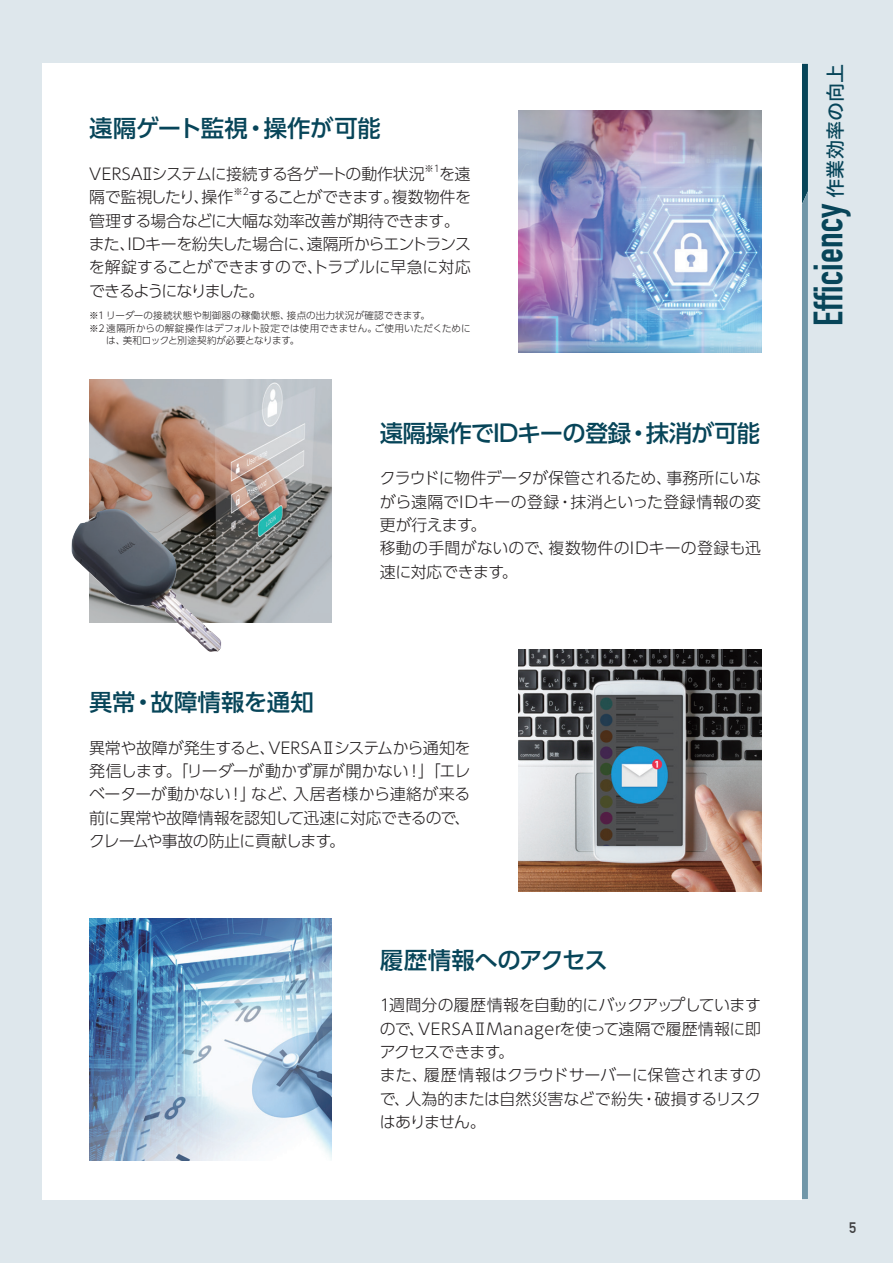
<style>
.page{position:relative;width:893px;height:1263px;background:#dee7ec}
.page>*{position:absolute;margin:0;border:0;box-sizing:border-box;transform-origin:0 0}
.t1{font:700 40.35px "DIN Condensed";color:#074559}
.t2{font:500 23.4px "UD Shin Go Pro";letter-spacing:-.02em;color:#074559}
.t3{font:500 23.4px "UD Shin Go Pro";letter-spacing:.005em;color:#074559}
.t4{font:300 15.9px/23.4px "UD Shin Go Pro";letter-spacing:-.02em;color:#231f20}
.t5{font:700 14.85px "DIN Alternate";color:#3e3e3f}
.t6{font:300 9.6px "UD Shin Go Pro";letter-spacing:.015em;color:#231f20}
.t7{font:300 9.6px "UD Shin Go Pro";letter-spacing:-.01em;color:#231f20}
.t8{font:300 9.3px "UD Shin Go Pro";color:#231f20}
.s1{font-family:"Source Han Sans JP";font-weight:500;font-size:19.2px}
</style>
<div class="page">
<div style="left:43px;top:64px;width:765px;height:1135px;background:#fff"></div>
<svg style="left:802px;top:64px;width:6px;height:1135px;background:#658e9f"></svg>
<img style="left:519px;top:111px;width:242px;height:242px">
<img style="left:89px;top:380px;width:243px;height:242px">
<img style="left:519px;top:649px;width:242px;height:242px">
<img style="left:89px;top:918px;width:243px;height:243px">
<img style="left:71px;top:509px;width:150px;height:143px">
<h2 class="t2" style="left:89px;top:110px;width:293px">遠隔ゲート監視・操作が可能</h2>
<p class="t4" style="left:89px;top:161px;width:337px">VERSAⅡシステムに接続する各ゲートの動作状況</p>
<p class="t8" style="left:424px;top:161px;width:17px">※1</p>
<p class="t4" style="left:439px;top:161px;width:33px">を遠</p>
<p class="t4" style="left:89px;top:185px;width:146px">隔で監視したり、操作</p>
<p class="t8" style="left:233px;top:184px;width:17px">※2</p>
<p class="t4" style="left:89px;top:185px;width:384px;text-indent:160px">することができます。複数物件を管理する場合などに大幅な効率改善が期待できます。また、IDキーを紛失した場合に、遠隔所からエントランスを解錠することができますので、トラブルに早急に対応できるようになりました。</p>
<p class="t6" style="left:89px;top:307px;width:342px">※1 リーダーの接続状態や制御器の稼働状態、接点の出力状況が確認できます。</p>
<p class="t6" style="left:89px;top:320px;width:383px">※2遠隔所からの解錠操作はデフォルト設定では使用できません。ご使用いただくために</p>
<p class="t7" style="left:106px;top:333px;width:195px">は、美和ロックと別途契約が必要となります。</p>
<h2 class="t2" style="left:380px;top:414px;width:382px">遠隔操作でIDキーの登録・抹消が可能</h2>
<p class="t4" style="left:380px;top:466px;width:383px">クラウドに物件データが保管されるため、事務所にいながら遠隔でIDキーの登録・抹消といった登録情報の変更が行えます。<br>移動の手間がないので、複数物件のIDキーの登録も迅速に対応できます。</p>
<h2 class="t3" style="left:89px;top:683px;width:226px">異常・故障情報を通知</h2>
<p class="t4" style="left:89px;top:735px;width:383px;text-align:justify">異常や故障が発生すると、VERSAⅡシステムから通知を発信します。「リーダーが動かず扉が開かない！」「エレベーターが動かない！」など、入居者様から連絡が来る前に異常や故障情報を認知して迅速に対応できるので、クレームや事故の防止に貢献します。</p>
<h2 class="t2" style="left:380px;top:941px;width:229px">履歴情報へのアクセス</h2>
<p class="t4" style="left:380px;top:993px;width:383px">1週間分の履歴情報を自動的にバックアップしていますので、VERSAⅡManagerを使って遠隔で履歴情報に即アクセスできます。<br>また、履歴情報はクラウドサーバーに保管されますので、人為的または自然災害などで紛失・破損するリスクはありません。</p>
<h1 class="t1" style="left:801px;top:326px;width:264px;rotate:-90deg">Efficiency <span class="s1">作業効率の向上</span></h1>
<p class="t5" style="left:849px;top:1217px;width:9px">5</p>
</div>
